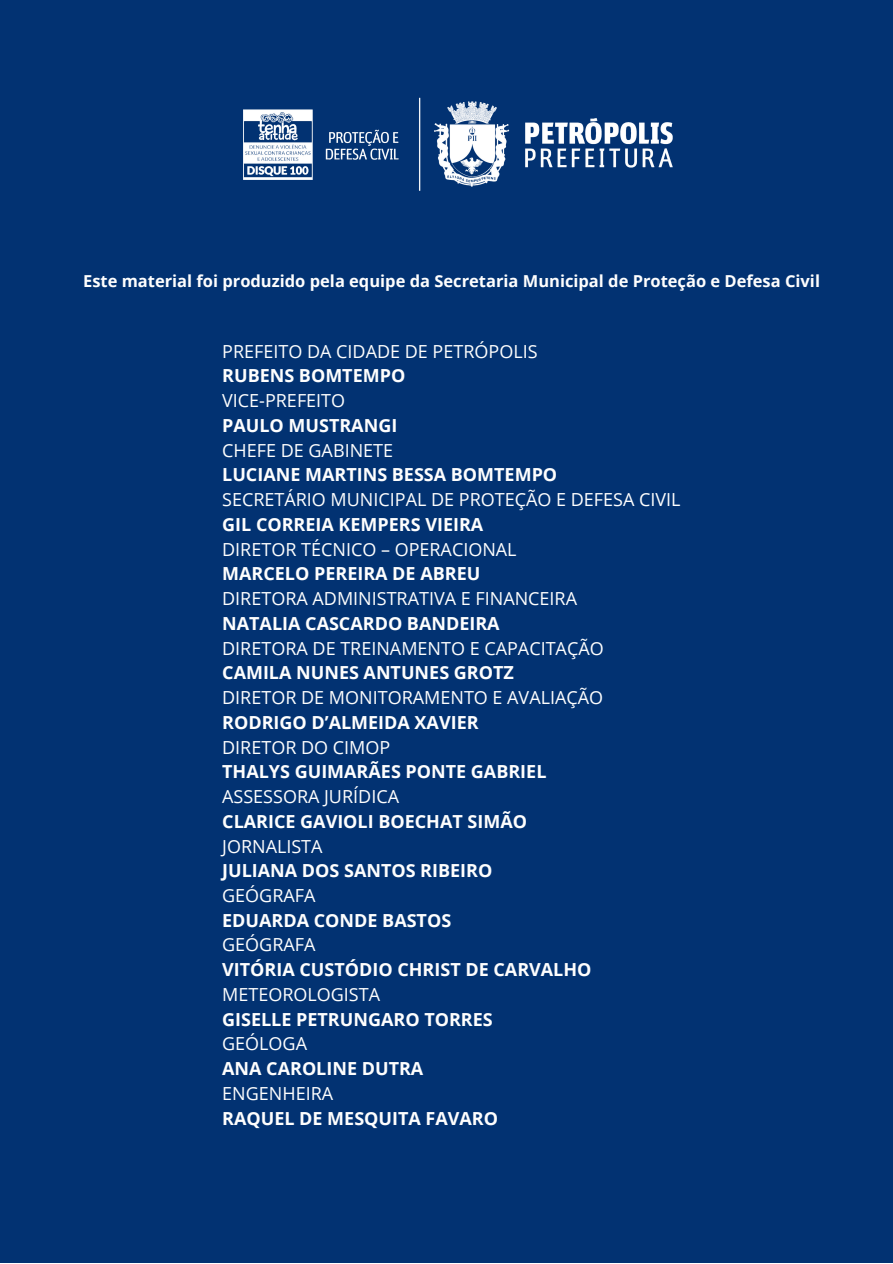
<style>
.page{position:relative;width:893px;height:1264px;background:#fff}
.page>*{position:absolute;margin:0;border:0;box-sizing:border-box;transform-origin:0 0}
.t1{font:700 18px "Open Sans";color:#fefefe}
.t2{font:18px "Open Sans";color:#fefefe}
.t3{font:700 16.5px "Open Sans";color:#fefefe}
</style>
<div class="page">
<div style="left:0;top:0;width:892px;height:1262px;background:#023272"></div>
<img style="left:243px;top:97px;width:430px;height:94px">
<p class="t3" style="left:83px;top:270px;width:738px">Este material foi produzido pela equipe da Secretaria Municipal de Proteção e Defesa Civil</p>
<p class="t2" style="left:222px;top:338px;width:317px">PREFEITO DA CIDADE DE PETRÓPOLIS</p>
<p class="t1" style="left:222px;top:363px;width:185px">RUBENS BOMTEMPO</p>
<p class="t2" style="left:222px;top:388px;width:124px">VICE-PREFEITO</p>
<p class="t1" style="left:222px;top:412px;width:177px">PAULO MUSTRANGI</p>
<p class="t2" style="left:222px;top:437px;width:172px">CHEFE DE GABINETE</p>
<p class="t1" style="left:222px;top:462px;width:336px">LUCIANE MARTINS BESSA BOMTEMPO</p>
<p class="t2" style="left:222px;top:487px;width:460px">SECRETÁRIO MUNICIPAL DE PROTEÇÃO E DEFESA CIVIL</p>
<p class="t1" style="left:222px;top:511px;width:262px">GIL CORREIA KEMPERS VIEIRA</p>
<p class="t2" style="left:222px;top:536px;width:296px">DIRETOR TÉCNICO – OPERACIONAL</p>
<p class="t1" style="left:222px;top:561px;width:260px">MARCELO PEREIRA DE ABREU</p>
<p class="t2" style="left:222px;top:586px;width:356px">DIRETORA ADMINISTRATIVA E FINANCEIRA</p>
<p class="t1" style="left:222px;top:610px;width:279px">NATALIA CASCARDO BANDEIRA</p>
<p class="t2" style="left:222px;top:635px;width:383px">DIRETORA DE TREINAMENTO E CAPACITAÇÃO</p>
<p class="t1" style="left:222px;top:660px;width:293px">CAMILA NUNES ANTUNES GROTZ</p>
<p class="t2" style="left:222px;top:684px;width:382px">DIRETOR DE MONITORAMENTO E AVALIAÇÃO</p>
<p class="t1" style="left:222px;top:709px;width:258px">RODRIGO D’ALMEIDA XAVIER</p>
<p class="t2" style="left:222px;top:734px;width:170px">DIRETOR DO CIMOP</p>
<p class="t1" style="left:222px;top:759px;width:326px">THALYS GUIMARÃES PONTE GABRIEL</p>
<p class="t2" style="left:222px;top:783px;width:178px">ASSESSORA JURÍDICA</p>
<p class="t1" style="left:222px;top:808px;width:306px">CLARICE GAVIOLI BOECHAT SIMÃO</p>
<p class="t2" style="left:222px;top:833px;width:102px">JORNALISTA</p>
<p class="t1" style="left:222px;top:858px;width:272px">JULIANA DOS SANTOS RIBEIRO</p>
<p class="t2" style="left:222px;top:882px;width:95px">GEÓGRAFA</p>
<p class="t1" style="left:222px;top:907px;width:230px">EDUARDA CONDE BASTOS</p>
<p class="t2" style="left:222px;top:932px;width:95px">GEÓGRAFA</p>
<p class="t1" style="left:222px;top:957px;width:371px">VITÓRIA CUSTÓDIO CHRIST DE CARVALHO</p>
<p class="t2" style="left:222px;top:981px;width:159px">METEOROLOGISTA</p>
<p class="t1" style="left:222px;top:1006px;width:272px">GISELLE PETRUNGARO TORRES</p>
<p class="t2" style="left:222px;top:1031px;width:86px">GEÓLOGA</p>
<p class="t1" style="left:222px;top:1055px;width:203px">ANA CAROLINE DUTRA</p>
<p class="t2" style="left:222px;top:1080px;width:112px">ENGENHEIRA</p>
<p class="t1" style="left:222px;top:1105px;width:277px">RAQUEL DE MESQUITA FAVARO</p>
</div>
